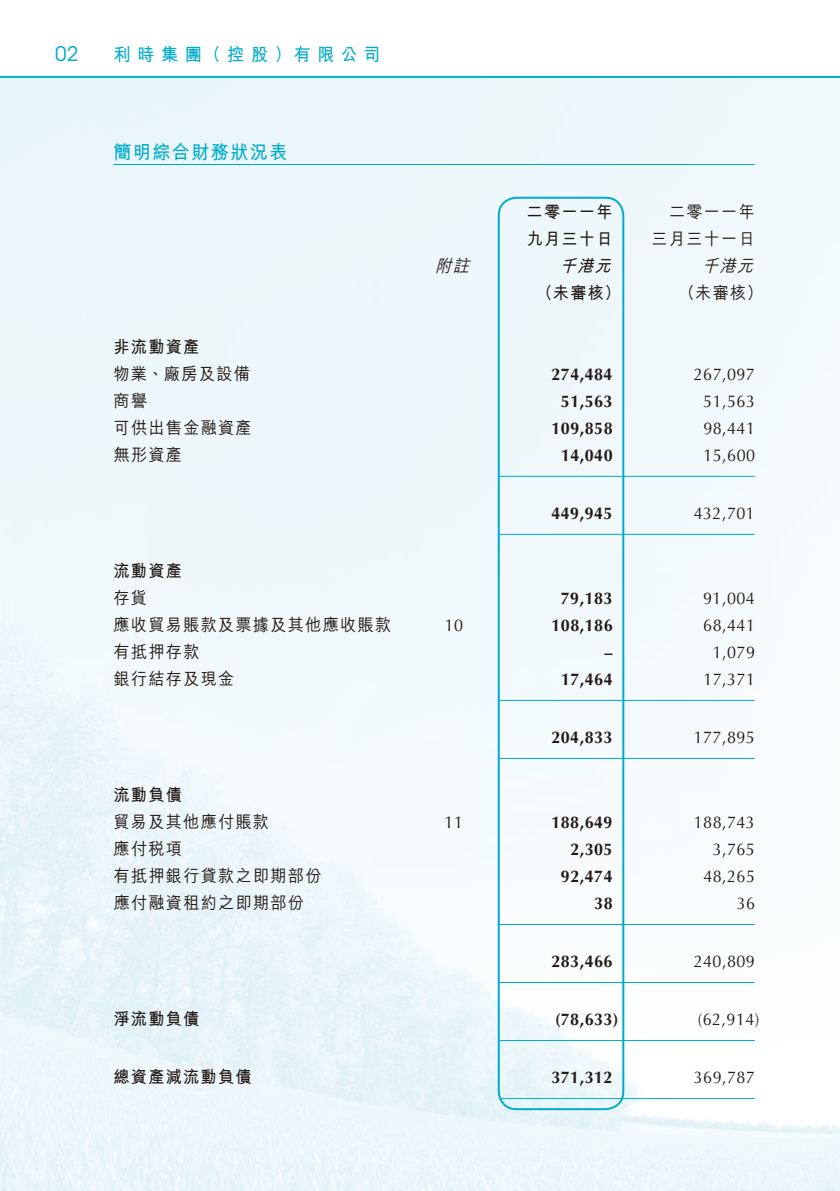
<style>
.page{position:relative;width:840px;height:1191px;background:#fff}
.page>*{position:absolute;margin:0;border:0;box-sizing:border-box;transform-origin:0 0}
.t1{font:20px "ITC Avant Garde Std";color:#00accb}
.t2{font:700 19px "M Hei HK";letter-spacing:.08em;color:#00accb;scale:.95 1}
.t3{font:700 18px "M Hei HK";letter-spacing:.385em;color:#00accb;scale:.95 1}
.t4{font:17px "Optima LT Std";letter-spacing:.03em;color:#231916;scale:.95 1}
.t5{font:500 17px "M Hei HK";letter-spacing:.08em;color:#231916;scale:.95 1}
.t6{font:700 17px "Optima LT Std";letter-spacing:.03em;color:#231916;scale:.95 1}
.t7{font:700 17px "M Hei HK";letter-spacing:.08em;color:#231916;scale:.95 1}
.t8{font:italic 500 17px "M Hei HK";color:#231916;scale:.95 1}
.t9{font:italic 700 17px "M Hei HK";color:#231916;scale:.95 1}
</style>
<div class="page">
<img style="left:0;top:78px;width:839px;height:1113px">
<hr style="left:0;top:76px;width:839px;height:2px;background:#00accb">
<hr style="left:113px;top:164px;width:641px;height:1px;background:#00accb">
<div style="left:497px;top:197px;width:127px;height:913px;border:2px solid #00accb;border-radius:18px"></div>
<hr style="left:499px;top:476px;width:255px;height:1px;background:#00accb">
<hr style="left:499px;top:534px;width:255px;height:1px;background:#00accb">
<hr style="left:499px;top:700px;width:255px;height:1px;background:#00accb">
<hr style="left:499px;top:758px;width:255px;height:1px;background:#00accb">
<hr style="left:499px;top:924px;width:255px;height:1px;background:#00accb">
<hr style="left:499px;top:982px;width:255px;height:1px;background:#00accb">
<hr style="left:499px;top:1040px;width:255px;height:1px;background:#00accb">
<hr style="left:499px;top:1098px;width:255px;height:1px;background:#00accb">
<p class="t1" style="left:55px;top:42px;width:25px">02</p>
<p class="t3" style="left:113px;top:42px;width:282px">利時集團（控股）有限公司</p>
<p class="t2" style="left:113px;top:138px;width:184px">簡明綜合財務狀況表</p>
<p class="t7" style="left:526px;top:199px;width:92px">二零一一年</p>
<p class="t5" style="left:668px;top:199px;width:92px">二零一一年</p>
<p class="t7" style="left:526px;top:226px;width:92px">九月三十日</p>
<p class="t5" style="left:651px;top:226px;width:110px">三月三十一日</p>
<p class="t8" style="left:435px;top:253px;width:43px">附註</p>
<p class="t9" style="left:559px;top:253px;width:61px">千港元</p>
<p class="t8" style="left:701px;top:253px;width:61px">千港元</p>
<p class="t7" style="left:536px;top:280px;width:90px">（未審核）</p>
<p class="t5" style="left:678px;top:280px;width:90px">（未審核）</p>
<p class="t7" style="left:113px;top:334px;width:92px">非流動資產</p>
<p class="t5" style="left:113px;top:361px;width:145px">物業、廠房及設備</p>
<p class="t6" style="left:551px;top:364px;width:66px">274,484</p>
<p class="t4" style="left:693px;top:364px;width:66px">267,097</p>
<p class="t5" style="left:113px;top:388px;width:37px">商譽</p>
<p class="t6" style="left:560px;top:391px;width:56px">51,563</p>
<p class="t4" style="left:703px;top:391px;width:56px">51,563</p>
<p class="t5" style="left:114px;top:415px;width:147px">可供出售金融資產</p>
<p class="t6" style="left:551px;top:418px;width:66px">109,858</p>
<p class="t4" style="left:703px;top:418px;width:56px">98,441</p>
<p class="t5" style="left:114px;top:442px;width:73px">無形資產</p>
<p class="t6" style="left:560px;top:445px;width:56px">14,040</p>
<p class="t4" style="left:703px;top:445px;width:56px">15,600</p>
<p class="t6" style="left:551px;top:503px;width:66px">449,945</p>
<p class="t4" style="left:693px;top:503px;width:66px">432,701</p>
<p class="t7" style="left:113px;top:558px;width:73px">流動資產</p>
<p class="t5" style="left:113px;top:585px;width:37px">存貨</p>
<p class="t6" style="left:560px;top:588px;width:56px">79,183</p>
<p class="t4" style="left:702px;top:588px;width:56px">91,004</p>
<p class="t5" style="left:113px;top:612px;width:293px">應收貿易賬款及票據及其他應收賬款</p>
<p class="t4" style="left:444px;top:615px;width:21px">10</p>
<p class="t6" style="left:551px;top:615px;width:66px">108,186</p>
<p class="t4" style="left:703px;top:615px;width:56px">68,441</p>
<p class="t5" style="left:114px;top:639px;width:92px">有抵押存款</p>
<p class="t6" style="left:604px;top:642px;width:10px">–</p>
<p class="t4" style="left:712px;top:642px;width:46px">1,079</p>
<p class="t5" style="left:114px;top:666px;width:128px">銀行結存及現金</p>
<p class="t6" style="left:560px;top:669px;width:56px">17,464</p>
<p class="t4" style="left:703px;top:669px;width:56px">17,371</p>
<p class="t6" style="left:551px;top:727px;width:66px">204,833</p>
<p class="t4" style="left:693px;top:727px;width:66px">177,895</p>
<p class="t7" style="left:113px;top:782px;width:73px">流動負債</p>
<p class="t5" style="left:113px;top:809px;width:165px">貿易及其他應付賬款</p>
<p class="t4" style="left:444px;top:812px;width:21px">11</p>
<p class="t6" style="left:551px;top:812px;width:66px">188,649</p>
<p class="t4" style="left:693px;top:812px;width:66px">188,743</p>
<p class="t5" style="left:113px;top:836px;width:73px">應付稅項</p>
<p class="t6" style="left:570px;top:839px;width:46px">2,305</p>
<p class="t4" style="left:712px;top:839px;width:46px">3,765</p>
<p class="t5" style="left:113px;top:863px;width:220px">有抵押銀行貸款之即期部份</p>
<p class="t6" style="left:560px;top:866px;width:56px">92,474</p>
<p class="t4" style="left:703px;top:866px;width:56px">48,265</p>
<p class="t5" style="left:114px;top:890px;width:202px">應付融資租約之即期部份</p>
<p class="t6" style="left:594px;top:893px;width:21px">38</p>
<p class="t4" style="left:736px;top:893px;width:21px">36</p>
<p class="t6" style="left:551px;top:951px;width:66px">283,466</p>
<p class="t4" style="left:693px;top:951px;width:66px">240,809</p>
<p class="t7" style="left:113px;top:1006px;width:92px">淨流動負債</p>
<p class="t6" style="left:554px;top:1009px;width:68px">(78,633)</p>
<p class="t4" style="left:697px;top:1009px;width:66px">(62,914)</p>
<p class="t7" style="left:113px;top:1064px;width:147px">總資產減流動負債</p>
<p class="t6" style="left:551px;top:1067px;width:66px">371,312</p>
<p class="t4" style="left:693px;top:1067px;width:66px">369,787</p>
</div>
